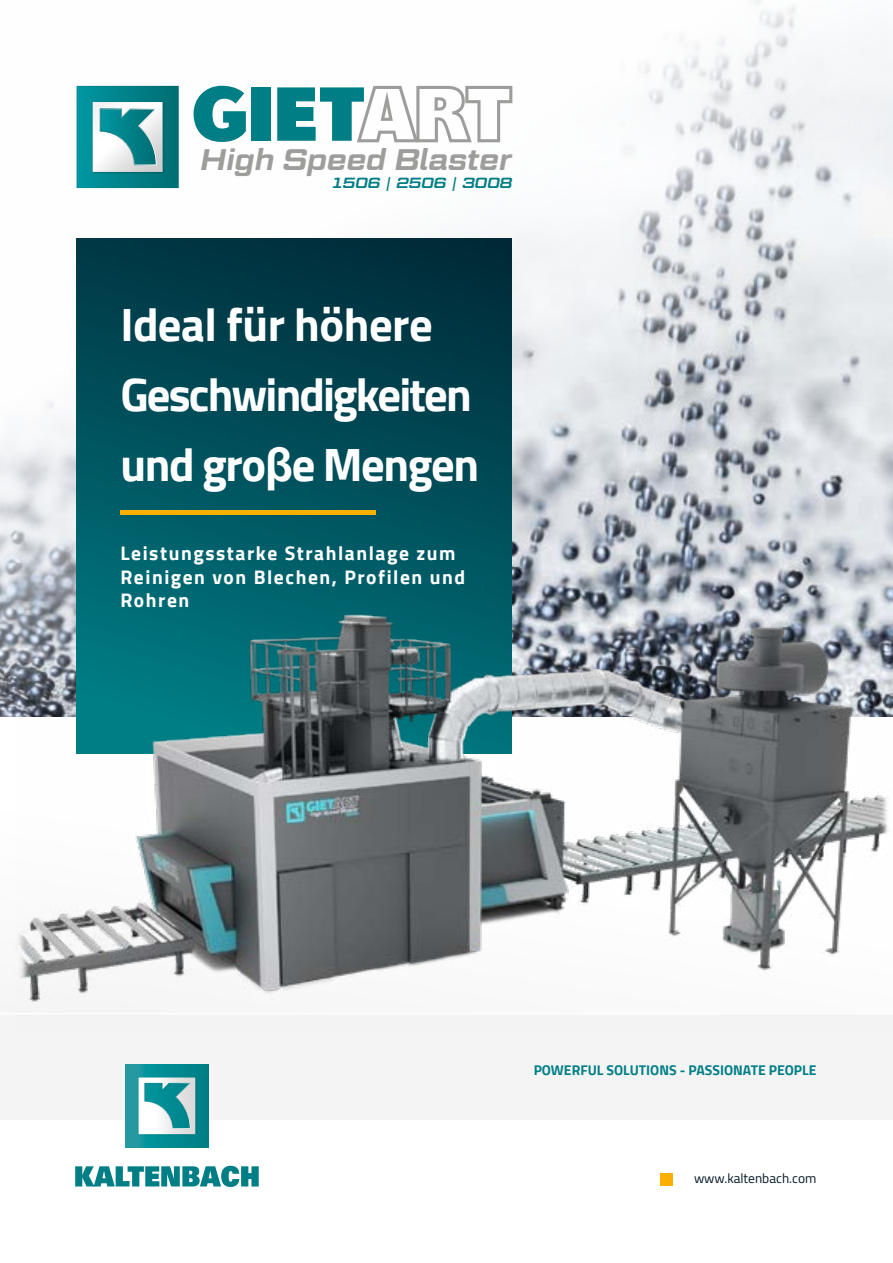
<style>
.page{position:relative;width:893px;height:1263px;background:#fff}
.page>*{position:absolute;margin:0;border:0;box-sizing:border-box;transform-origin:0 0}
.t1{font:700 46.5px/69.9px "Cairo";letter-spacing:-.03em;color:#fff}
.t2{font:italic 600 29.7px "Geom Graphic";color:#9d9d9c}
.t3{font:700 19.5px/23.4px "Cairo";letter-spacing:.08em;color:#fff}
.t4{font:italic 600 14.7px "Geom Graphic";color:#007e86}
.t5{font:700 13.95px "Cairo";color:#007e86}
.t6{font:13.5px "Cairo";color:#041a27}
.s1{font-family:"Arial"}
</style>
<div class="page">
<img style="left:0;top:0;width:893px;height:717px">
<div style="left:0;top:914px;width:893px;height:205px;background:#f4f4f4"></div>
<svg style="left:75px;top:1166px;width:184px;height:21px"></svg>
<svg style="left:126px;top:1065px;width:82px;height:82px;background:#0c8c94"></svg>
<img style="left:136px;top:1075px;width:62px;height:61px">
<svg style="left:139px;top:1078px;width:56px;height:56px"></svg>
<svg style="left:77px;top:238px;width:435px;height:345px;background:#004853"></svg>
<img style="left:14px;top:583px;width:879px;height:419px">
<hr style="left:0;top:1013px;width:893px;height:1px;background:#fff">
<div style="left:660px;top:1173px;width:13px;height:13px;background:#f9b000"></div>
<hr style="left:120px;top:510px;width:256px;height:4px;background:#f9b000">
<div style="left:251px;top:87px;width:20px;height:54px;background:#007e86"></div>
<svg style="left:277px;top:86px;width:235px;height:56px"></svg>
<svg style="left:194px;top:86px;width:52px;height:56px"></svg>
<img style="left:77px;top:86px;width:102px;height:102px">
<h2 class="t2" style="left:201px;top:141px;width:312px">High Speed Blaster</h2>
<p class="t4" style="left:330px;top:174px;width:183px">1506 | 2506 | 3008</p>
<h1 class="t1" style="left:120px;top:290px;width:360px">Ideal für höhere<br>Geschwindigkeiten und gro<span class="s1">β</span>e Mengen</h1>
<p class="t3" style="left:120px;top:542px;width:346px">Leistungsstarke Strahlanlage zum<br>Reinigen von Blechen, Profilen und<br>Rohren</p>
<p class="t5" style="left:534px;top:1062px;width:284px">POWERFUL SOLUTIONS - PASSIONATE PEOPLE</p>
<p class="t6" style="left:694px;top:1167px;width:124px">www.kaltenbach.com</p>
</div>
